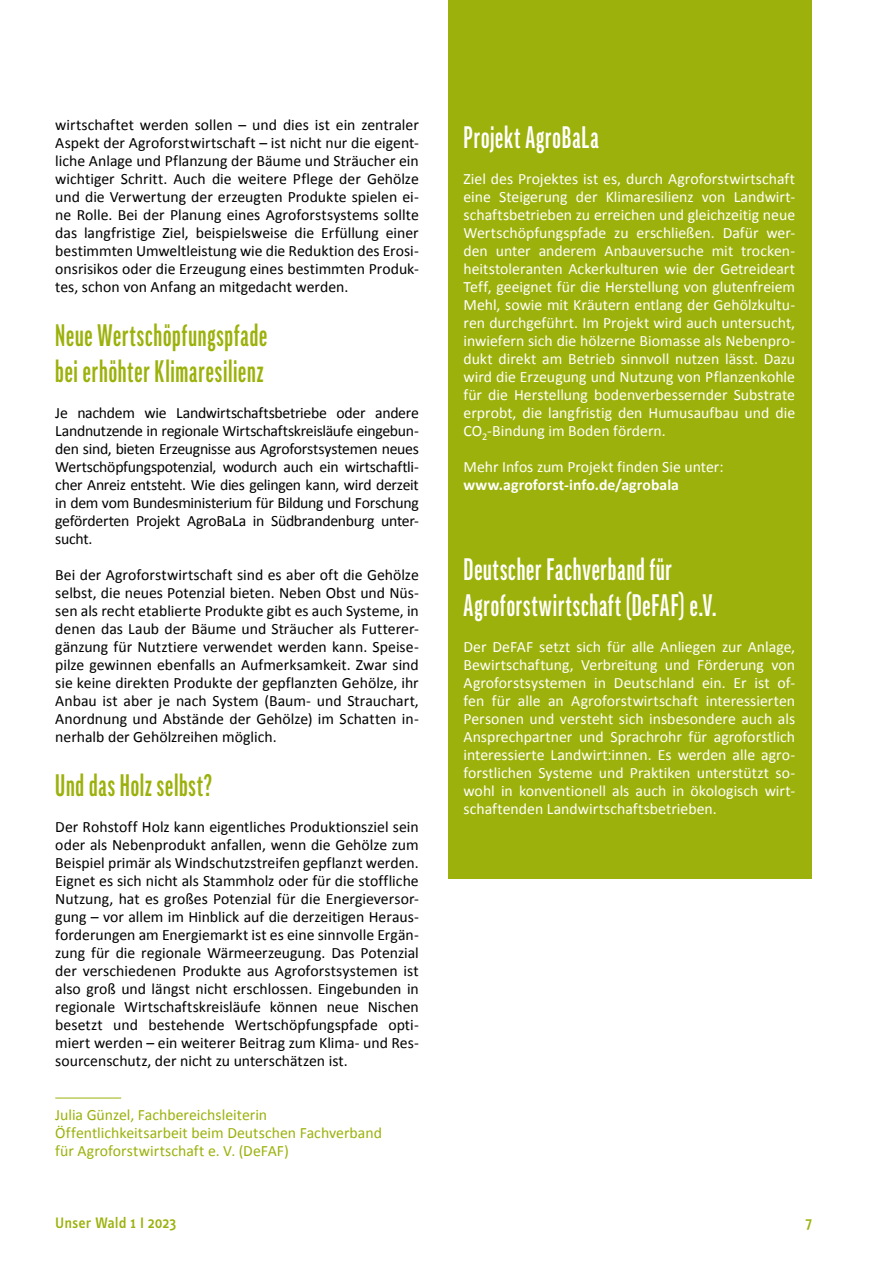
<style>
.page{position:relative;width:893px;height:1263px;background:#fff}
.page>*{position:absolute;margin:0;border:0;box-sizing:border-box;transform-origin:0 0}
.t1{font:700 30px/36px "Good Pro Comp";letter-spacing:.03em;color:#fff}
.t2{font:700 30px/36px "Good Pro Comp";letter-spacing:.03em;color:#9cb10b}
.t3{font:15.75px/18px "Calibri";color:#000;text-align:justify}
.t4{font:15.75px/18px "Calibri";color:#fff;text-align:justify}
.t5{font:15.75px/18px "Calibri";color:#9cb10b}
.t6{font:700 15.75px "Calibri";letter-spacing:.005em;color:#fff}
.t7{font:500 15.75px "Info Text Pro";color:#9cb10b}
</style>
<div class="page">
<hr style="left:55px;top:1098px;width:66px;height:1px;background:#9cb10b">
<div style="left:449px;top:0;width:363px;height:878px;background:#9cb10b"></div>
<p class="t3" style="left:55px;top:115px;width:365px">wirtschaftet werden sollen – und dies ist ein zentraler Aspekt der Agroforstwirtschaft – ist nicht nur die eigent&shy;liche Anlage und Pflanzung der Bäume und Sträucher ein wichtiger Schritt. Auch die weitere Pflege der Gehölze und die Verwertung der erzeugten Produkte spielen ei&shy;ne Rolle. Bei der Planung eines Agroforstsystems sollte das langfristige Ziel, beispielsweise die Erfüllung einer bestimmten Umweltleistung wie die Reduktion des Erosi&shy;onsrisikos oder die Erzeugung eines bestimmten Produk&shy;tes, schon von Anfang an mitgedacht werden.</p>
<h1 class="t2" style="left:55px;top:317px;width:213px">Neue Wertschöpfungspfade bei erhöhter Klimaresilienz</h1>
<p class="t3" style="left:55px;top:403px;width:365px">Je nachdem wie Landwirtschaftsbetriebe oder andere Landnutzende in regionale Wirtschaftskreisläufe eingebun&shy;den sind, bieten Erzeugnisse aus Agroforstsystemen neues Wertschöpfungspotenzial, wodurch auch ein wirtschaftli&shy;cher Anreiz entsteht. Wie dies gelingen kann, wird derzeit in dem vom Bundesministerium für Bildung und Forschung geförderten Projekt AgroBaLa in Südbrandenburg unter&shy;sucht.</p>
<p class="t3" style="left:55px;top:565px;width:365px">Bei der Agroforstwirtschaft sind es aber oft die Gehölze selbst, die neues Potenzial bieten. Neben Obst und Nüs&shy;sen als recht etablierte Produkte gibt es auch Systeme, in denen das Laub der Bäume und Sträucher als Futterer&shy;gänzung für Nutztiere verwendet werden kann. Speise&shy;pilze gewinnen ebenfalls an Aufmerksamkeit. Zwar sind sie keine direkten Produkte der gepflanzten Gehölze, ihr Anbau ist aber je nach System (Baum- und Strauchart, Anordnung und Abstände der Gehölze) im Schatten in&shy;nerhalb der Gehölzreihen möglich.</p>
<h1 class="t2" style="left:55px;top:767px;width:158px">Und das Holz selbst?</h1>
<p class="t3" style="left:55px;top:817px;width:365px">Der Rohstoff Holz kann eigentliches Produktionsziel sein oder als Nebenprodukt anfallen, wenn die Gehölze zum Beispiel primär als Windschutzstreifen gepflanzt werden.<br>Eignet es sich nicht als Stammholz oder für die stoffliche Nutzung, hat es großes Potenzial für die Energieversor&shy;gung – vor allem im Hinblick auf die derzeitigen Heraus&shy;forderungen am Energiemarkt ist es eine sinnvolle Ergän&shy;zung für die regionale Wärmeerzeugung. Das Potenzial der verschiedenen Produkte aus Agroforstsystemen ist also groß und längst nicht erschlossen. Eingebunden in regionale Wirtschaftskreisläufe können neue Nischen besetzt und bestehende Wertschöpfungspfade opti&shy;miert werden – ein weiterer Beitrag zum Klima- und Res&shy;sourcenschutz, der nicht zu unterschätzen ist.</p>
<p class="t5" style="left:55px;top:1105px;width:328px">Julia Günzel, Fachbereichsleiterin<br>Öffentlichkeitsarbeit beim Deutschen Fachverband für Agroforstwirtschaft e. V. (DeFAF)</p>
<h1 class="t1" style="left:463px;top:119px;width:137px">Projekt AgroBaLa</h1>
<p class="t4" style="left:463px;top:169px;width:333px">Ziel des Projektes ist es, durch Agroforstwirtschaft eine Steigerung der Klimaresilienz von Landwirt&shy;schaftsbetrieben zu erreichen und gleichzeitig neue Wertschöpfungspfade zu erschließen. Dafür wer&shy;den unter anderem Anbauversuche mit trocken&shy;heitstoleranten Ackerkulturen wie der Getreideart Teff, geeignet für die Herstellung von glutenfreiem Mehl, sowie mit Kräutern entlang der Gehölzkultu&shy;ren durchgeführt. Im Projekt wird auch untersucht, inwiefern sich die hölzerne Biomasse als Nebenpro&shy;dukt direkt am Betrieb sinnvoll nutzen lässt. Dazu wird die Erzeugung und Nutzung von Pflanzenkohle für die Herstellung bodenverbessernder Substrate erprobt, die langfristig den Humusaufbau und die CO<sub>2</sub>-Bindung im Boden fördern.</p>
<p class="t4" style="left:463px;top:457px;width:262px">Mehr Infos zum Projekt finden Sie unter:</p>
<p class="t6" style="left:463px;top:474px;width:217px">www.agroforst-info.de/agrobala</p>
<h1 class="t1" style="left:463px;top:551px;width:255px">Deutscher Fachverband für<br>Agroforstwirtschaft (DeFAF) e.V.</h1>
<p class="t4" style="left:463px;top:637px;width:333px">Der DeFAF setzt sich für alle Anliegen zur Anlage, Bewirtschaftung, Verbreitung und Förderung von Agroforstsystemen in Deutschland ein. Er ist of&shy;fen für alle an Agroforstwirtschaft interessierten Personen und versteht sich insbesondere auch als Ansprechpartner und Sprachrohr für agroforstlich interessierte Landwirt:innen. Es werden alle agro&shy;forstlichen Systeme und Praktiken unterstützt so&shy;wohl in konventionell als auch in ökologisch wirt&shy;schaftenden Landwirtschaftsbetrieben.</p>
<p class="t7" style="left:55px;top:1213px;width:123px">Unser Wald 1 I 2023</p>
<p class="t7" style="left:806px;top:1213px;width:8px">7</p>
</div>
